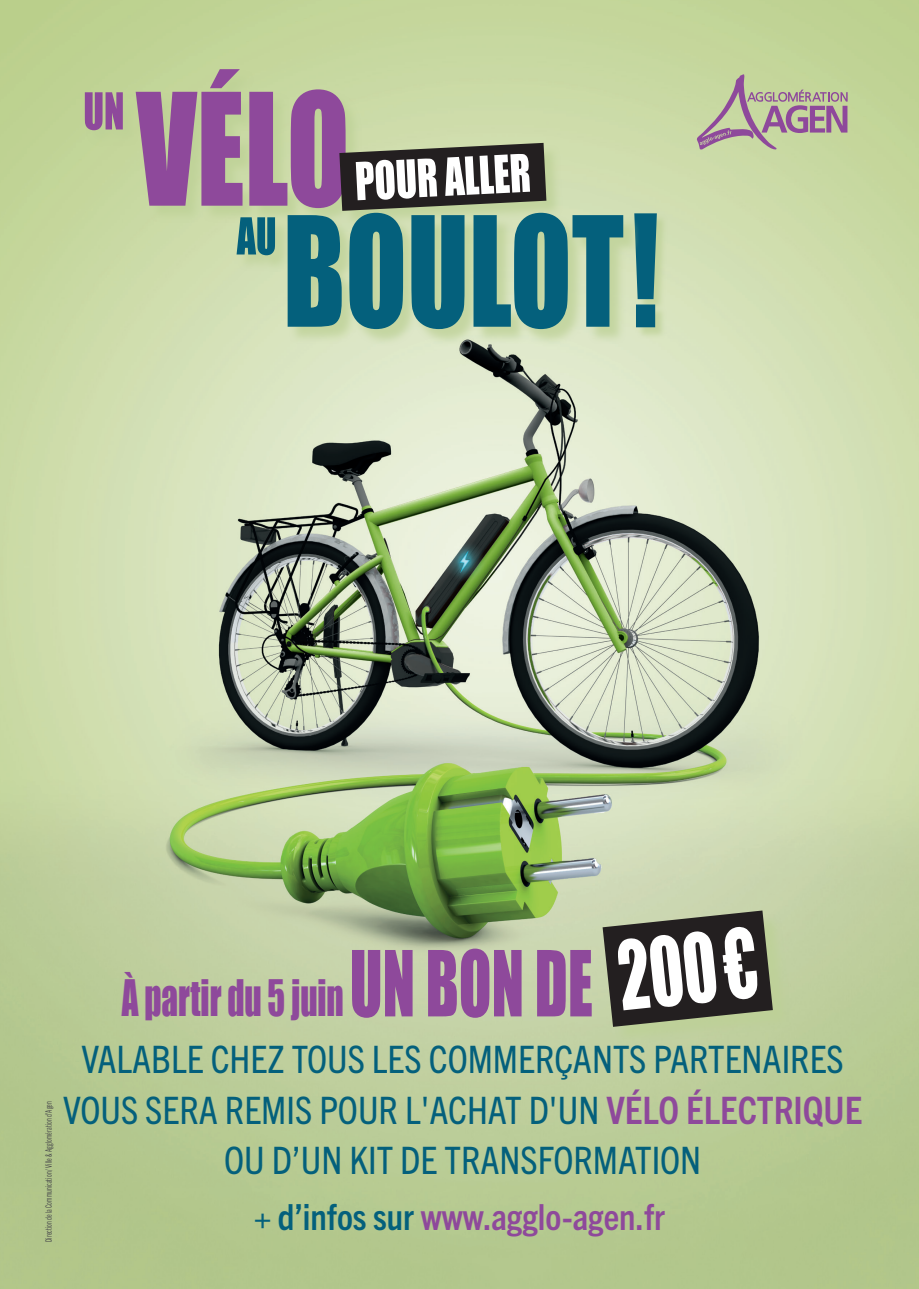
<style>
.page{position:relative;width:919px;height:1289px;background:#fff}
.page>*{position:absolute;margin:0;border:0;box-sizing:border-box;transform-origin:0 0}
.t1{font:46.2px "Impact";color:#8e499b;scale:.71 1}
.t2{font:condensed 37.95px/50.4px "Trade Gothic Next LT Pro";color:#04607c;text-align:center}
.t3{font:700 condensed 36px "Trade Gothic Next LT Pro";color:#8e499b}
.t4{font:condensed 8.85px "Trade Gothic Next LT Pro";letter-spacing:.02em;color:#4b4c4d;scale:.71 1}
.s1{font-size:84px}
.s2{font-weight:700;color:#8e499b}
.s3{color:#04607c}
</style>
<div class="page">
<img style="left:0;top:0;width:918px;height:1288px">
<svg style="left:695px;top:74px;width:152px;height:77px;background:#b8b49d"></svg>
<div style="left:605px;top:913px;width:186px;height:132px;background:#bfd09d"></div>
<svg style="left:602px;top:910px;width:170px;height:116px;background:#85867e"></svg>
<div style="left:635px;top:214px;width:33px;height:125px;background:#bdd196;opacity:.75"></div>
<svg style="left:640px;top:213px;width:16px;height:114px;background:#186c80"></svg>
<div style="left:86px;top:70px;width:554px;height:276px;background:#bdd196;opacity:.75"></div>
<svg style="left:85px;top:92px;width:38px;height:38px"></svg>
<svg style="left:136px;top:69px;width:487px;height:260px;background:#8fa298"></svg>
<p class="t4" style="left:42px;top:1242px;width:200px;rotate:-90deg">Direction de la Communication / Ville &amp; Agglomération d’Agen</p>
<p class="t1" style="left:122px;top:962px;width:664px">À partir du 5 juin <span class="s1">UN BON DE</span></p>
<p class="t2" style="left:63px;top:1031px;width:800px">VALABLE CHEZ TOUS LES COMMERÇANTS PARTENAIRES<br>VOUS SERA REMIS POUR L'ACHAT D'UN <span class="s2">VÉLO ÉLECTRIQUE<br></span>OU D’UN KIT DE TRANSFORMATION</p>
<p class="t3" style="left:254px;top:1192px;width:412px"><span class="s3">+ d’infos sur</span> www.agglo-agen.fr</p>
</div>
